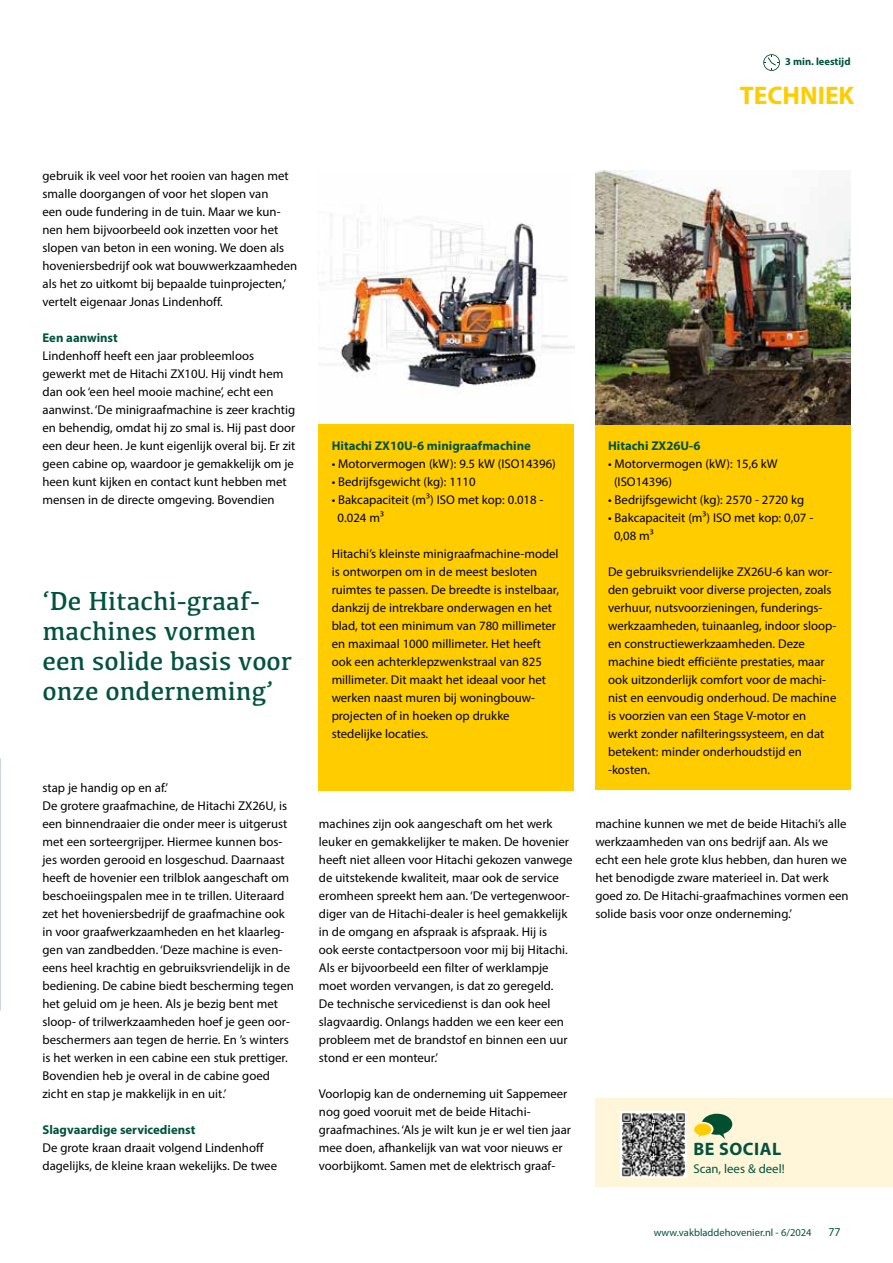
<style>
.page{position:relative;width:893px;height:1263px;background:#fff}
.page>*{position:absolute;margin:0;border:0;box-sizing:border-box;transform-origin:0 0}
.t1{font:27px/30px "Kefa";color:#00533d}
.t2{font:700 25.5px "Myriad Pro";color:#fc0}
.t3{font:700 18px "Myriad Pro";letter-spacing:.03em;color:#00533d}
.t4{font:12.75px/18px "Myriad Pro";color:#000}
.t5{font:700 12.75px "Myriad Pro";color:#00533d}
.t6{font:12.75px "Myriad Pro";color:#00533d}
.t7{font:12px "Myriad Pro";color:#00533d}
.t8{font:10.5px "Myriad Pro";color:#00533d}
.t9{font:700 10.5px "Myriad Pro";color:#00533d}
</style>
<div class="page">
<img style="left:595px;top:170px;width:255px;height:255px">
<div style="left:595px;top:425px;width:255px;height:365px;background:#fc0"></div>
<div style="left:319px;top:423px;width:255px;height:367px;background:#fc0"></div>
<img style="left:326px;top:214px;width:248px;height:175px">
<svg style="left:763px;top:54px;width:17px;height:17px"></svg>
<div style="left:595px;top:1098px;width:298px;height:89px;background:#fff5d8"></div>
<img style="left:621px;top:1111px;width:65px;height:66px">
<svg style="left:694px;top:1114px;width:38px;height:25px"></svg>
<p class="t9" style="left:785px;top:55px;width:67px">3 min. leestijd</p>
<h2 class="t2" style="left:740px;top:79px;width:116px">TECHNIEK</h2>
<p class="t4" style="left:43px;top:167px;width:256px">gebruik ik veel voor het rooien van hagen met smalle doorgangen of voor het slopen van<br>een oude fundering in de tuin. Maar we kun&shy;nen hem bijvoorbeeld ook inzetten voor het slopen van beton in een woning. We doen als hoveniersbedrijf ook wat bouwwerkzaamheden als het zo uitkomt bij bepaalde tuinprojecten,’ vertelt eigenaar Jonas Lindenhoff.</p>
<p class="t5" style="left:43px;top:329px;width:77px">Een aanwinst</p>
<p class="t4" style="left:43px;top:347px;width:254px">Lindenhoff heeft een jaar probleemloos gewerkt met de Hitachi ZX10U. Hij vindt hem dan ook ‘een heel mooie machine’, echt een aanwinst. ‘De minigraafmachine is zeer krachtig en behendig, omdat hij zo smal is. Hij past door een deur heen. Je kunt eigenlijk overal bij. Er zit geen cabine op, waardoor je gemakkelijk om je heen kunt kijken en contact kunt hebben met mensen in de directe omgeving. Bovendien</p>
<h1 class="t1" style="left:43px;top:585px;width:251px">‘De Hitachi-graaf&shy;machines vormen een solide basis voor onze onderneming’</h1>
<p class="t4" style="left:43px;top:779px;width:253px">stap je handig op en af.’<br>De grotere graafmachine, de Hitachi ZX26U, is een binnendraaier die onder meer is uitgerust met een sorteergrijper. Hiermee kunnen bos&shy;jes worden gerooid en losgeschud. Daarnaast heeft de hovenier een trilblok aangeschaft om beschoeiingspalen mee in te trillen. Uiteraard zet het hoveniersbedrijf de graafmachine ook in voor graafwerkzaamheden en het klaarleg&shy;gen van zandbedden. ‘Deze machine is even&shy;eens heel krachtig en gebruiksvriendelijk in de bediening. De cabine biedt bescherming tegen het geluid om je heen. Als je bezig bent met sloop- of trilwerkzaamheden hoef je geen oor&shy;beschermers aan tegen de herrie. En ’s winters is het werken in een cabine een stuk prettiger.<br>Bovendien heb je overal in de cabine goed zicht en stap je makkelijk in en uit.’</p>
<p class="t5" style="left:43px;top:1121px;width:154px">Slagvaardige servicedienst</p>
<p class="t4" style="left:43px;top:1139px;width:236px">De grote kraan draait volgend Lindenhoff dagelijks, de kleine kraan wekelijks. De twee</p>
<p class="t5" style="left:332px;top:437px;width:201px">Hitachi ZX10U-6 minigraafmachine</p>
<p class="t4" style="left:332px;top:455px;width:226px">• Motorvermogen (kW): 9.5 kW (ISO14396)</p>
<p class="t4" style="left:332px;top:473px;width:145px">• Bedrijfsgewicht (kg): 1110</p>
<p class="t4" style="left:338px;top:491px;width:207px;text-indent:-6px">• Bakcapaciteit (m³) ISO met kop: 0.018 -<br>0.024 m3</p>
<p class="t4" style="left:332px;top:545px;width:229px">Hitachi’s kleinste minigraafmachine-model is ontworpen om in de meest besloten ruimtes te passen. De breedte is instelbaar, dankzij de intrekbare onderwagen en het blad, tot een minimum van 780 millimeter en maximaal 1000 millimeter. Het heeft ook een achterklepzwenkstraal van 825 millimeter. Dit maakt het ideaal voor het werken naast muren bij woningbouw&shy;projecten of in hoeken op drukke stedelijke locaties.</p>
<p class="t4" style="left:319px;top:815px;width:255px">machines zijn ook aangeschaft om het werk leuker en gemakkelijker te maken. De hovenier heeft niet alleen voor Hitachi gekozen vanwege de uitstekende kwaliteit, maar ook de service eromheen spreekt hem aan. ‘De vertegenwoor&shy;diger van de Hitachi-dealer is heel gemakkelijk in de omgang en afspraak is afspraak. Hij is<br>ook eerste contactpersoon voor mij bij Hitachi.<br>Als er bijvoorbeeld een filter of werklampje moet worden vervangen, is dat zo geregeld.<br>De technische servicedienst is dan ook heel slagvaardig. Onlangs hadden we een keer een probleem met de brandstof en binnen een uur stond er een monteur.’</p>
<p class="t4" style="left:319px;top:1085px;width:254px">Voorlopig kan de onderneming uit Sappemeer nog goed vooruit met de beide Hitachi&shy;graafmachines. ‘Als je wilt kun je er wel tien jaar mee doen, afhankelijk van wat voor nieuws er voorbijkomt. Samen met de elektrisch graaf-</p>
<p class="t5" style="left:608px;top:437px;width:94px">Hitachi ZX26U-6</p>
<p class="t4" style="left:614px;top:455px;width:165px;text-indent:-6px">• Motorvermogen (kW): 15,6 kW (ISO14396)</p>
<p class="t4" style="left:608px;top:491px;width:198px">• Bedrijfsgewicht (kg): 2570 - 2720 kg</p>
<p class="t4" style="left:614px;top:509px;width:201px;text-indent:-6px">• Bakcapaciteit (m³) ISO met kop: 0,07 -<br>0,08 m3</p>
<p class="t4" style="left:608px;top:563px;width:230px">De gebruiksvriendelijke ZX26U-6 kan wor&shy;den gebruikt voor diverse projecten, zoals verhuur, nutsvoorzieningen, funderings&shy;werkzaamheden, tuinaanleg, indoor sloop&shy;en constructiewerkzaamheden. Deze machine biedt efficiënte prestaties, maar ook uitzonderlijk comfort voor de machi&shy;nist en eenvoudig onderhoud. De machine is voorzien van een Stage V-motor en werkt zonder nafilteringssysteem, en dat betekent: minder onderhoudstijd en -kosten.</p>
<p class="t4" style="left:595px;top:815px;width:255px">machine kunnen we met de beide Hitachi’s alle werkzaamheden van ons bedrijf aan. Als we echt een hele grote klus hebben, dan huren we het benodigde zware materieel in. Dat werk goed zo. De Hitachi-graafmachines vormen een solide basis voor onze onderneming.’</p>
<h3 class="t3" style="left:693px;top:1137px;width:89px">BE SOCIAL</h3>
<p class="t6" style="left:693px;top:1161px;width:93px">Scan, lees &amp; deel!</p>
<p class="t8" style="left:654px;top:1226px;width:159px">www.vakbladdehovenier.nl - 6/2024</p>
<p class="t7" style="left:828px;top:1224px;width:14px">77</p>
</div>
